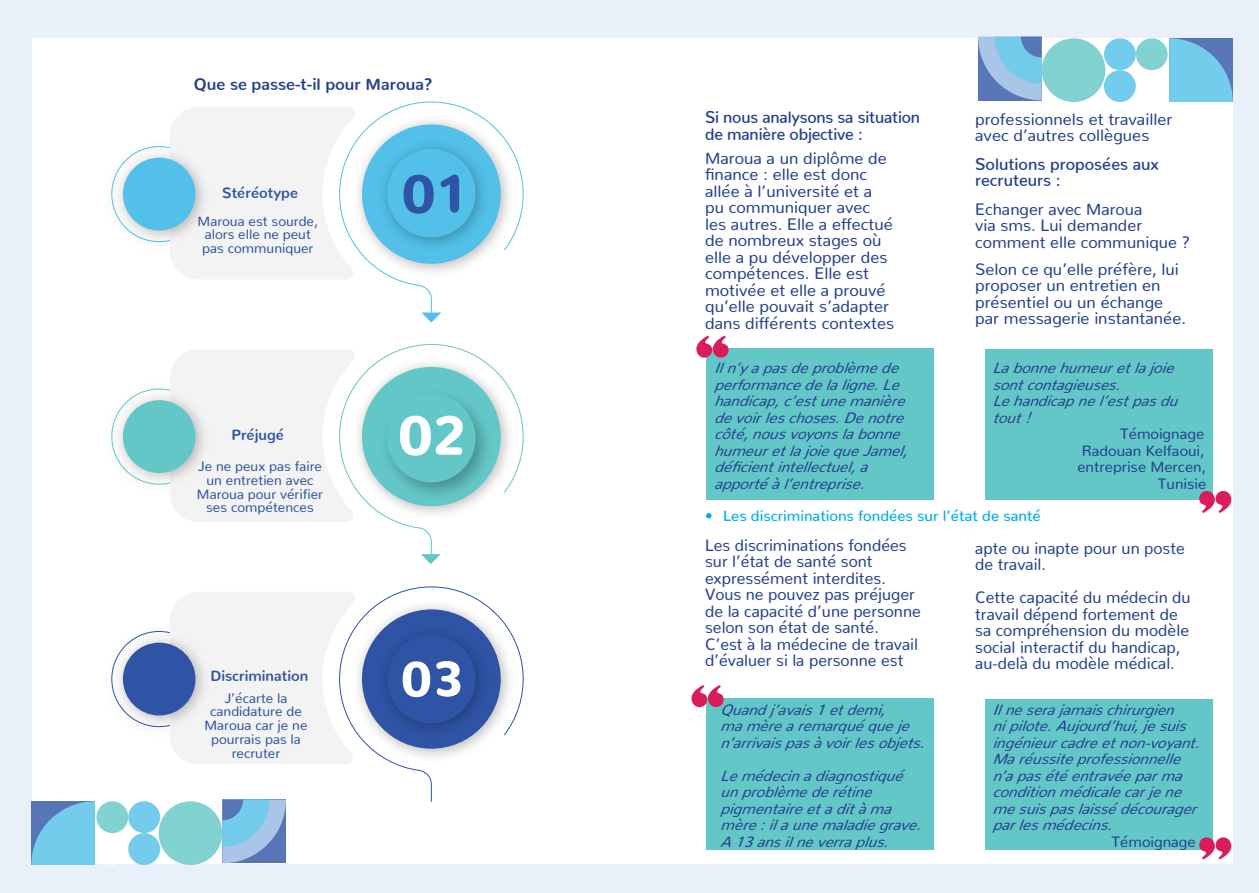
<style>
.page{position:relative;width:1259px;height:893px;background:#eaf0f9}
.page>*{position:absolute;margin:0;border:0;box-sizing:border-box;transform-origin:0 0}
.t1{font:16.5px/16.5px "Nunito";color:#25408f}
.t2{font:600 16.5px/16.5px "Nunito";letter-spacing:-.01em;color:#25408f}
.t3{font:700 16.5px "Nunito";color:#25408f}
.t4{font:italic 15px/16.5px "Nunito";color:#25408f}
.t5{font:15px "Nunito";color:#25408f}
.t6{font:500 15px "Nunito";color:#00aeef}
.t7{font:700 14.7px "Nunito";color:#2f54a5}
.t8{font:13.8px/13.8px "Nunito";color:#2f54a5;text-align:center}
</style>
<div class="page">
<div style="left:32px;top:38px;width:1200px;height:825px;background:#fff"></div>
<div style="left:706px;top:349px;width:228px;height:151px;background:#64c7c7"></div>
<div style="left:985px;top:349px;width:228px;height:151px;background:#64c7c7"></div>
<div style="left:706px;top:699px;width:228px;height:151px;background:#64c7c7"></div>
<div style="left:985px;top:699px;width:228px;height:151px;background:#64c7c7"></div>
<svg style="left:978px;top:37px;width:63px;height:63px;background:#7eb0da"></svg>
<svg style="left:1169px;top:38px;width:63px;height:64px;background:#6eb9e0"></svg>
<div style="left:1041px;top:38px;width:64px;height:64px;background:#83d2d2;border-radius:50%"></div>
<div style="left:1104px;top:70px;width:31px;height:32px;background:#74ccec;border-radius:50%"></div>
<div style="left:1135px;top:38px;width:32px;height:32px;background:#83d2d2;border-radius:50%"></div>
<div style="left:1104px;top:38px;width:31px;height:32px;background:#74ccec;border-radius:50%"></div>
<svg style="left:31px;top:801px;width:64px;height:64px;background:#6db8e0"></svg>
<div style="left:159px;top:801px;width:63px;height:64px;background:#83d2d2;border-radius:50%"></div>
<div style="left:96px;top:833px;width:32px;height:32px;background:#fff;border-radius:50%"></div>
<div style="left:128px;top:833px;width:32px;height:32px;background:#74ccec;border-radius:50%"></div>
<div style="left:96px;top:801px;width:32px;height:32px;background:#83d2d2;border-radius:50%"></div>
<div style="left:128px;top:801px;width:32px;height:32px;background:#74ccec;border-radius:50%"></div>
<img style="left:111px;top:146px;width:59px;height:97px">
<div style="left:123px;top:158px;width:72px;height:73px;background:#52c0e8;border-radius:50%"></div>
<img style="left:111px;top:388px;width:59px;height:97px">
<div style="left:123px;top:400px;width:72px;height:73px;background:#64c7c7;border-radius:50%"></div>
<img style="left:111px;top:631px;width:59px;height:97px">
<div style="left:123px;top:643px;width:72px;height:72px;background:#2f54a5;border-radius:50%"></div>
<svg style="left:170px;top:586px;width:354px;height:277px"></svg>
<svg style="left:170px;top:101px;width:354px;height:222px"></svg>
<svg style="left:170px;top:344px;width:354px;height:220px"></svg>
<svg style="left:696px;top:336px;width:32px;height:22px"></svg>
<svg style="left:1199px;top:491px;width:32px;height:22px"></svg>
<svg style="left:691px;top:685px;width:32px;height:22px"></svg>
<svg style="left:1199px;top:837px;width:32px;height:22px"></svg>
<h2 class="t3" style="left:194px;top:69px;width:240px">Que se passe-t-il pour Maroua?</h2>
<p class="t7" style="left:222px;top:180px;width:77px">Stéréotype</p>
<p class="t8" style="left:198px;top:212px;width:122px">Maroua est sourde, alors elle ne peut pas communiquer</p>
<p class="t7" style="left:232px;top:422px;width:54px">Préjugé</p>
<p class="t8" style="left:197px;top:458px;width:128px">Je ne peux pas faire un entretien avec<br>Maroua pour vérifier ses compétences</p>
<p class="t7" style="left:210px;top:663px;width:99px">Discrimination</p>
<p class="t8" style="left:204px;top:689px;width:105px">J’écarte la candidature de<br>Maroua car je ne pourrais pas la recruter</p>
<h2 class="t2" style="left:705px;top:107px;width:216px">Si nous analysons sa situation de manière objective :</h2>
<h2 class="t1" style="left:705px;top:148px;width:191px">Maroua a un diplôme de finance : elle est donc allée à l’université et a pu communiquer avec les autres. Elle a effectué de nombreux stages où elle a pu développer des compétences. Elle est motivée et elle a prouvé qu’elle pouvait s’adapter dans différents contextes</h2>
<h2 class="t1" style="left:975px;top:109px;width:199px">professionnels et travailler avec d’autres collègues</h2>
<h2 class="t2" style="left:975px;top:154px;width:185px">Solutions proposées aux recruteurs :</h2>
<h2 class="t1" style="left:975px;top:199px;width:216px">Echanger avec Maroua<br>via sms. Lui demander comment elle communique ?</h2>
<h2 class="t1" style="left:975px;top:259px;width:212px">Selon ce qu’elle préfère, lui proposer un entretien en présentiel ou un échange par messagerie instantanée.</h2>
<h2 class="t4" style="left:714px;top:358px;width:203px">Iln’yapasdeproblèmede performancedelaligne.Le handicap,c’estunemanière devoirleschoses.Denotre côté,nousvoyonslabonne humeuretlajoiequeJamel, déficient intellectuel, a apportéàl’entreprise.</h2>
<h2 class="t4" style="left:992px;top:358px;width:191px">Labonnehumeuretlajoie</h2>
<h2 class="t4" style="left:992px;top:375px;width:137px">sontcontagieuses.</h2>
<h2 class="t4" style="left:992px;top:391px;width:194px">Lehandicapnel’estpasdu</h2>
<h2 class="t4" style="left:992px;top:408px;width:48px">tout!</h2>
<h2 class="t5" style="left:1120px;top:421px;width:86px">Témoignage</h2>
<h2 class="t5" style="left:1081px;top:437px;width:124px">Radouan Kelfaoui,</h2>
<h2 class="t5" style="left:1077px;top:454px;width:130px">entreprise Mercen,</h2>
<h2 class="t5" style="left:1158px;top:470px;width:50px">Tunisie</h2>
<p class="t6" style="left:705px;top:502px;width:337px">• Les discriminations fondées sur l’état de santé</p>
<h2 class="t1" style="left:705px;top:535px;width:217px">Les discriminations fondées sur l’état de santé sont expressément interdites.<br>Vous ne pouvez pas préjuger de la capacité d’une personne selon son état de santé.<br>C’est à la médecine de travail d’évaluer si la personne est</h2>
<h2 class="t1" style="left:975px;top:538px;width:211px">apte ou inapte pour un poste de travail.</h2>
<h2 class="t1" style="left:975px;top:587px;width:217px">Cette capacité du médecin du travail dépend fortement de sa compréhension du modèle social interactif du handicap, au-delà du modèle médical.</h2>
<h2 class="t4" style="left:720px;top:699px;width:213px">Quandj’avais1etdemi, mamèrearemarquéqueje n’arrivaispasàvoirlesobjets.</h2>
<h2 class="t4" style="left:720px;top:765px;width:210px">Lemédecinadiagnostiqué unproblèmederétine pigmentaireetaditàma mère:ilaunemaladiegrave.<br>A13ansilneverraplus.</h2>
<h2 class="t4" style="left:992px;top:699px;width:191px">Ilneserajamaischirurgien</h2>
<h2 class="t4" style="left:992px;top:716px;width:203px">nipilote.Aujourd’hui,jesuis</h2>
<h2 class="t4" style="left:992px;top:732px;width:216px">ingénieurcadreetnon-voyant.</h2>
<h2 class="t4" style="left:992px;top:749px;width:197px">Maréussiteprofessionnelle</h2>
<h2 class="t4" style="left:992px;top:765px;width:199px">n’apasétéentravéeparma</h2>
<h2 class="t4" style="left:992px;top:782px;width:198px">conditionmédicalecarjene</h2>
<h2 class="t4" style="left:992px;top:798px;width:213px">mesuispaslaissédécourager</h2>
<h2 class="t4" style="left:992px;top:815px;width:129px">parlesmédecins.</h2>
<h2 class="t5" style="left:1111px;top:828px;width:86px">Témoignage</h2>
</div>
